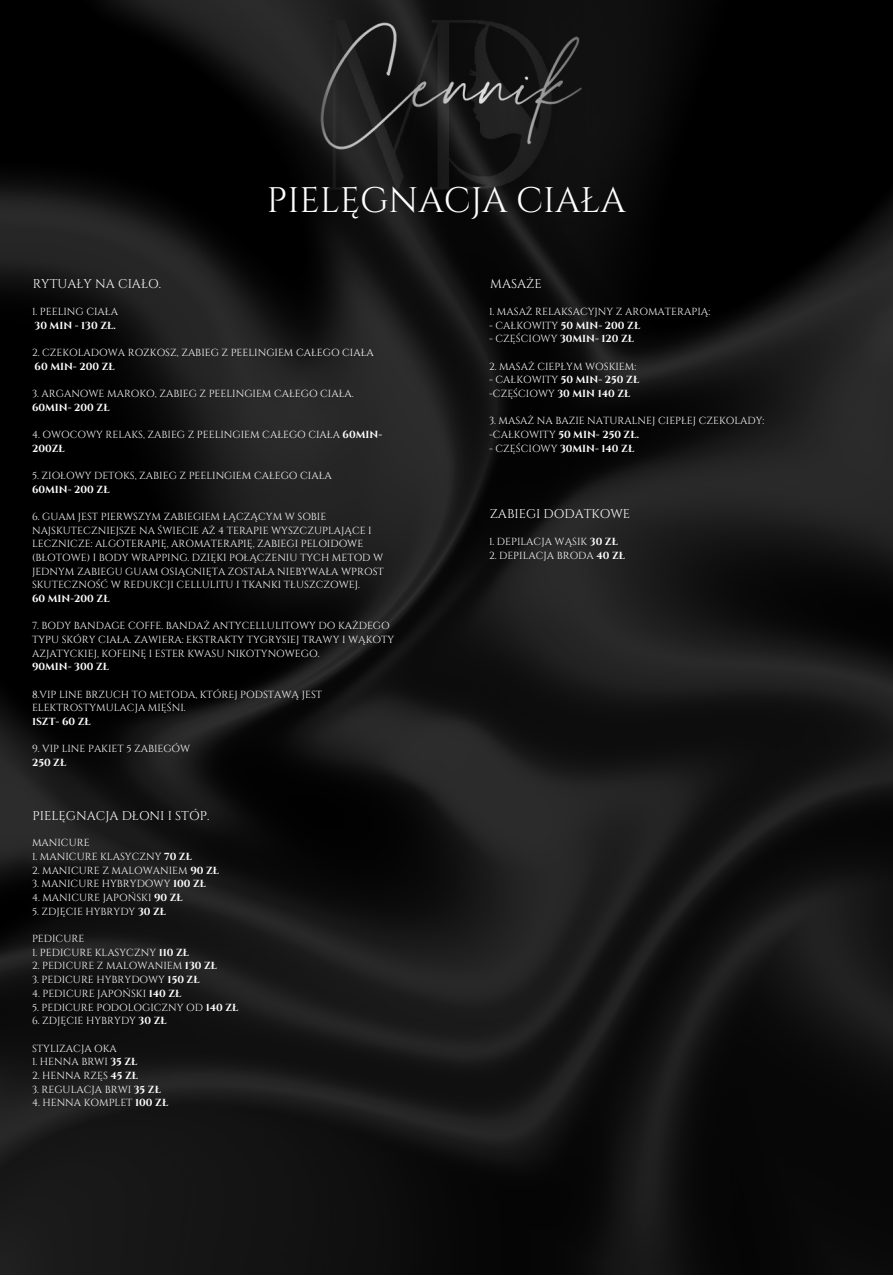
<style>
.page{position:relative;width:893px;height:1276px;background:#fff}
.page>*{position:absolute;margin:0;border:0;box-sizing:border-box;transform-origin:0 0}
.t1{font:35.4px "Cinzel";color:#fff}
.t2{font:12.6px "Cinzel";color:#fff}
.t3{font:10.2px/13.6px "Cinzel";color:#fff}
.t4{font:700 10.2px "Cinzel";color:#fff}
.s1{font-weight:700}
.s2{font-weight:400}
</style>
<div class="page">
<img style="left:0;top:0;width:892px;height:1275px">
<img style="left:316px;top:152px;width:260px;height:62px">
<img style="left:289px;top:20px;width:314px;height:132px">
<p class="t1" style="left:267px;top:177px;width:360px">PIELĘGNACJA CIAŁA</p>
<p class="t2" style="left:33px;top:275px;width:130px">RYTUAŁY NA CIAŁO.</p>
<p class="t3" style="left:32px;top:305px;width:87px">1. PEELING CIAŁA</p>
<p class="t4" style="left:35px;top:319px;width:83px">30 MIN - 130 ZŁ.</p>
<p class="t3" style="left:32px;top:346px;width:343px">2. CZEKOLADOWA ROZKOSZ, ZABIEG Z PEELINGIEM CAŁEGO CIAŁA</p>
<p class="t4" style="left:35px;top:360px;width:82px">60 MIN- 200 ZŁ</p>
<p class="t3" style="left:32px;top:387px;width:323px">3. ARGANOWE MAROKO, ZABIEG Z PEELINGIEM CAŁEGO CIAŁA.</p>
<p class="t4" style="left:32px;top:401px;width:79px">60MIN- 200 ZŁ</p>
<p class="t3" style="left:32px;top:428px;width:352px">4. OWOCOWY RELAKS, ZABIEG Z PEELINGIEM CAŁEGO CIAŁA <span class="s1">60MIN-<br>200ZŁ</span></p>
<p class="t3" style="left:32px;top:469px;width:301px">5. ZIOŁOWY DETOKS, ZABIEG Z PEELINGIEM CAŁEGO CIAŁA</p>
<p class="t4" style="left:32px;top:483px;width:79px">60MIN- 200 ZŁ</p>
<p class="t3" style="left:32px;top:510px;width:341px">6. GUAM JEST PIERWSZYM ZABIEGIEM ŁĄCZĄCYM W SOBIE<br>NAJSKUTECZNIEJSZE NA ŚWIECIE AŻ 4 TERAPIE WYSZCZUPLAJĄCE I<br>LECZNICZE: ALGOTERAPIĘ, AROMATERAPIĘ, ZABIEGI PELOIDOWE</p>
<p class="t3" style="left:32px;top:551px;width:353px;text-align:justify">(BŁOTOWE) I BODY WRAPPING. DZIĘKI POŁĄCZENIU TYCH METOD W JEDNYM ZABIEGU GUAM OSIĄGNIĘTA ZOSTAŁA NIEBYWAŁA WPROST SKUTECZNOŚĆ W REDUKCJI CELLULITU I TKANKI TŁUSZCZOWEJ.</p>
<p class="t4" style="left:32px;top:592px;width:79px">60 MIN-200 ZŁ</p>
<p class="t3" style="left:32px;top:619px;width:363px">7. BODY BANDAGE COFFE. BANDAŻ ANTYCELLULITOWY DO KAŻDEGO<br>TYPU SKÓRY CIAŁA. ZAWIERA: EKSTRAKTY TYGRYSIEJ TRAWY I WĄKOTY<br>AZJATYCKIEJ, KOFEINĘ I ESTER KWASU NIKOTYNOWEGO.</p>
<p class="t4" style="left:32px;top:660px;width:79px">90MIN- 300 ZŁ</p>
<p class="t3" style="left:32px;top:688px;width:292px">8.VIP LINE BRZUCH TO METODA, KTÓREJ PODSTAWĄ JEST<br>ELEKTROSTYMULACJA MIĘŚNI.</p>
<p class="t4" style="left:32px;top:715px;width:60px">1SZT- 60 ZŁ</p>
<p class="t3" style="left:32px;top:742px;width:160px">9. VIP LINE PAKIET 5 ZABIEGÓW</p>
<p class="t4" style="left:32px;top:756px;width:36px">250 ZŁ</p>
<p class="t2" style="left:33px;top:807px;width:178px">PIELĘGNACJA DŁONI I STÓP.</p>
<p class="t3" style="left:32px;top:836px;width:59px">MANICURE</p>
<p class="t3" style="left:32px;top:850px;width:161px">1. MANICURE KLASYCZNY <span class="s1">70 ZŁ</span></p>
<p class="t3" style="left:32px;top:864px;width:189px">2. MANICURE Z MALOWANIEM <span class="s1">90 ZŁ</span></p>
<p class="t3" style="left:32px;top:877px;width:175px">3. MANICURE HYBRYDOWY <span class="s1">100 ZŁ</span></p>
<p class="t3" style="left:32px;top:891px;width:152px">4. MANICURE JAPOŃSKI <span class="s1">90 ZŁ</span></p>
<p class="t3" style="left:32px;top:905px;width:136px">5. ZDJĘCIE HYBRYDY <span class="s1">30 ZŁ</span></p>
<p class="t3" style="left:32px;top:932px;width:54px">PEDICURE</p>
<p class="t3" style="left:32px;top:946px;width:159px">1. PEDICURE KLASYCZNY <span class="s1">110 ZŁ</span></p>
<p class="t3" style="left:32px;top:959px;width:187px">2. PEDICURE Z MALOWANIEM <span class="s1">130 ZŁ</span></p>
<p class="t3" style="left:32px;top:973px;width:169px">3. PEDICURE HYBRYDOWY <span class="s1">150 ZŁ</span></p>
<p class="t3" style="left:32px;top:987px;width:151px">4. PEDICURE JAPOŃSKI <span class="s1">140 ZŁ</span></p>
<p class="t3" style="left:32px;top:1000px;width:208px">5. PEDICURE PODOLOGICZNY OD <span class="s1">140 ZŁ</span></p>
<p class="t3" style="left:32px;top:1014px;width:136px">6. ZDJĘCIE HYBRYDY <span class="s1">30 ZŁ</span></p>
<p class="t3" style="left:32px;top:1041px;width:86px">STYLIZACJA OKA</p>
<p class="t3" style="left:32px;top:1055px;width:107px">1. HENNA BRWI <span class="s1">35 ZŁ</span></p>
<p class="t3" style="left:32px;top:1069px;width:108px">2. HENNA RZĘS <span class="s1">45 ZŁ</span></p>
<p class="t3" style="left:32px;top:1082px;width:130px">3. REGULACJA BRWI <span class="s1">35 ZŁ</span></p>
<p class="t3" style="left:32px;top:1096px;width:138px">4. HENNA KOMPLET <span class="s1">100 ZŁ</span></p>
<p class="t2" style="left:490px;top:275px;width:53px">MASAŻE</p>
<p class="t3" style="left:489px;top:305px;width:222px">1. MASAŻ RELAKSACYJNY Z AROMATERAPIĄ:</p>
<p class="t4" style="left:489px;top:319px;width:153px"><span class="s2">- CAŁKOWITY</span> 50 MIN- 200 ZŁ</p>
<p class="t4" style="left:489px;top:332px;width:147px"><span class="s2">- CZĘŚCIOWY</span> 30MIN- 120 ZŁ</p>
<p class="t3" style="left:489px;top:360px;width:149px">2. MASAŻ CIEPŁYM WOSKIEM:</p>
<p class="t4" style="left:489px;top:373px;width:152px"><span class="s2">- CAŁKOWITY</span> 50 MIN- 250 ZŁ</p>
<p class="t3" style="left:489px;top:387px;width:143px">-CZĘŚCIOWY <span class="s1">30 MIN 140 ZŁ</span></p>
<p class="t3" style="left:489px;top:414px;width:277px">3. MASAŻ NA BAZIE NATURALNEJ CIEPŁEJ CZEKOLADY:</p>
<p class="t4" style="left:489px;top:428px;width:151px"><span class="s2">-CAŁKOWITY</span> 50 MIN- 250 ZŁ.</p>
<p class="t4" style="left:489px;top:442px;width:147px"><span class="s2">- CZĘŚCIOWY</span> 30MIN- 140 ZŁ</p>
<p class="t2" style="left:489px;top:506px;width:142px">ZABIEGI DODATKOWE</p>
<p class="t3" style="left:489px;top:535px;width:130px">1. DEPILACJA WĄSIK <span class="s1">30 ZŁ</span></p>
<p class="t3" style="left:489px;top:549px;width:138px">2. DEPILACJA BRODA <span class="s1">40 ZŁ</span></p>
</div>
